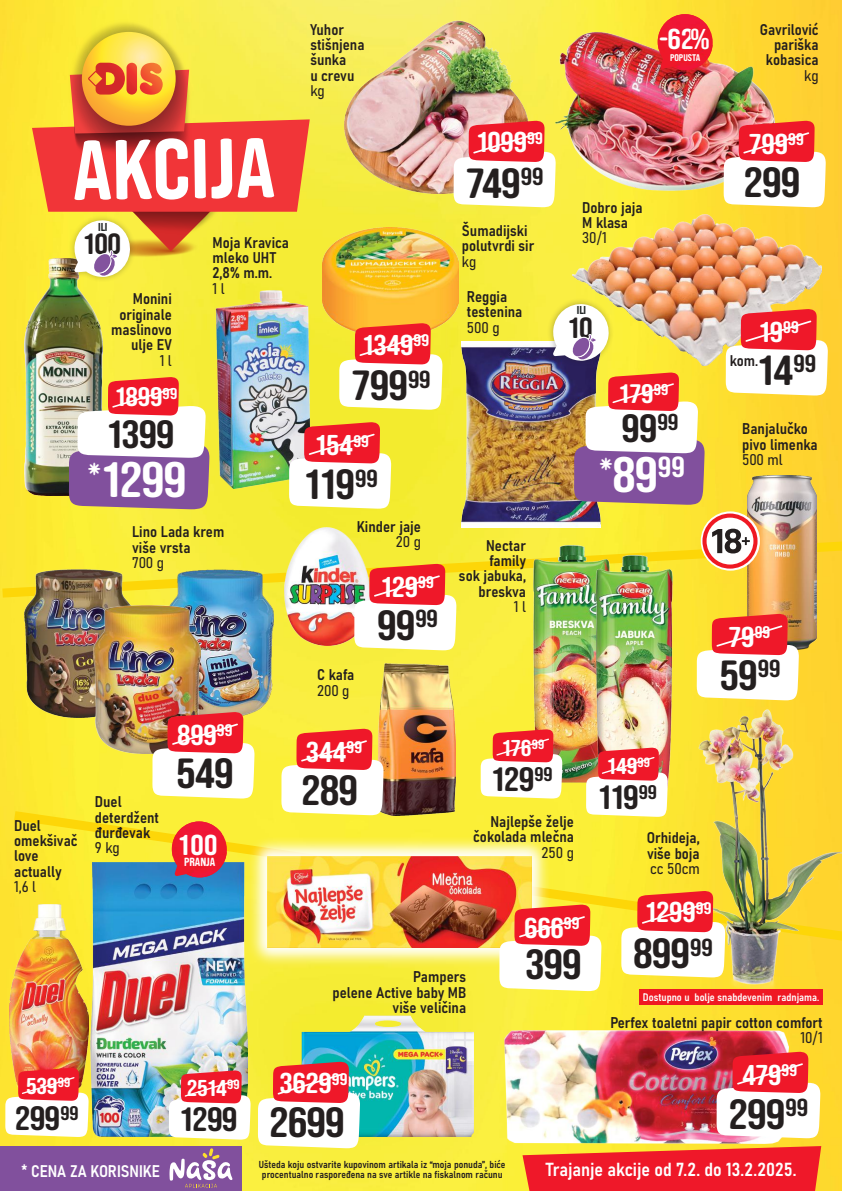
<style>
.page{position:relative;width:842px;height:1191px;background:#fff}
.page>*{position:absolute;margin:0;border:0;box-sizing:border-box;transform-origin:0 0}
.t1{font:75.6px "Berk";color:#fff}
.t2{font:44.2px "Berk";letter-spacing:-.025em;color:#fff}
.t3{font:37.5px "Berk";letter-spacing:-.03em;color:#241f1f}
.t4{font:35px "Berk";letter-spacing:-.03em;color:#241f1f}
.t5{font:30px "Berk";letter-spacing:-.03em;color:#241f1f}
.t6{font:26px "Berk";color:#241f1f}
.t7{font:25.6px "Berk";color:#fff}
.t8{font:25.5px "Berk";letter-spacing:-.01em;color:#fff}
.t9{font:23.8px "Berk";letter-spacing:-.015em;color:#fff}
.t10{font:20.4px "Berk";letter-spacing:-.02em;color:#fff}
.t11{font:18.7px "Bahnschrift";letter-spacing:-.005em;color:#fff}
.t12{font:16.6px "Bahnschrift";color:#fff}
.t13{font:15.3px/15.3px "Bahnschrift";color:#241f1f}
.t14{font:10.7px "Bahnschrift";color:#fff}
.t15{font:10.5px "Berk";color:#fff}
.t16{font:10.2px "Berk";letter-spacing:-.03em;color:#232727}
.t17{font:10px/10px "Bahnschrift";color:#241f1f;text-align:center}
.t18{font:8.6px "Berk";color:#fff}
.s1{color:#ef1829}
</style>
<div class="page">
<img style="left:0;top:0;width:842px;height:1190px">
<svg style="left:522px;top:1146px;width:299px;height:45px;background:#f0312a"></svg>
<svg style="left:5px;top:805px;width:658px;height:144px;background:#fbeb31"></svg>
<svg style="left:0;top:536px;width:842px;height:66px;background:#fae833"></svg>
<img style="left:25px;top:259px;width:77px;height:236px">
<img style="left:505px;top:1031px;width:284px;height:112px">
<img style="left:345px;top:20px;width:183px;height:174px">
<img style="left:556px;top:32px;width:219px;height:159px">
<img style="left:323px;top:227px;width:136px;height:109px">
<img style="left:216px;top:290px;width:94px;height:199px">
<img style="left:572px;top:215px;width:249px;height:151px">
<img style="left:462px;top:341px;width:138px;height:186px">
<img style="left:91px;top:862px;width:156px;height:275px">
<img style="left:10px;top:904px;width:79px;height:163px">
<img style="left:302px;top:1015px;width:172px;height:122px">
<img style="left:166px;top:569px;width:108px;height:148px">
<img style="left:25px;top:569px;width:108px;height:148px">
<img style="left:93px;top:605px;width:108px;height:148px">
<img style="left:532px;top:544px;width:79px;height:238px">
<img style="left:595px;top:554px;width:78px;height:193px">
<img style="left:748px;top:475px;width:69px;height:175px">
<img style="left:663px;top:696px;width:179px;height:293px">
<img style="left:379px;top:663px;width:76px;height:152px">
<svg style="left:247px;top:836px;width:304px;height:131px;background:#fbf384"></svg>
<img style="left:268px;top:856px;width:263px;height:92px">
<img style="left:285px;top:527px;width:85px;height:118px">
<svg style="left:172px;top:821px;width:55px;height:56px"></svg>
<img style="left:186px;top:852px;width:41px;height:25px">
<img style="left:172px;top:821px;width:50px;height:41px">
<div style="left:0;top:1146px;width:242px;height:45px;background:#81509d"></div>
<svg style="left:169px;top:1148px;width:63px;height:39px"></svg>
<svg style="left:657px;top:14px;width:56px;height:56px"></svg>
<img style="left:672px;top:45px;width:40px;height:25px">
<img style="left:658px;top:14px;width:50px;height:41px">
<div style="left:701px;top:511px;width:59px;height:59px;border:7px solid #fff;border-radius:50%"></div>
<svg style="left:702px;top:513px;width:55px;height:55px"></svg>
<svg style="left:726px;top:309px;width:102px;height:86px"></svg>
<svg style="left:454px;top:120px;width:102px;height:87px"></svg>
<svg style="left:339px;top:323px;width:103px;height:87px"></svg>
<svg style="left:697px;top:613px;width:102px;height:87px"></svg>
<svg style="left:289px;top:422px;width:102px;height:86px"></svg>
<svg style="left:724px;top:120px;width:102px;height:87px"></svg>
<svg style="left:169px;top:1070px;width:82px;height:69px"></svg>
<svg style="left:152px;top:712px;width:103px;height:86px"></svg>
<svg style="left:258px;top:1061px;width:102px;height:87px"></svg>
<svg style="left:5px;top:1067px;width:84px;height:70px"></svg>
<svg style="left:481px;top:729px;width:81px;height:69px"></svg>
<svg style="left:499px;top:904px;width:102px;height:87px"></svg>
<svg style="left:621px;top:890px;width:104px;height:87px"></svg>
<svg style="left:354px;top:563px;width:102px;height:87px"></svg>
<svg style="left:281px;top:728px;width:103px;height:87px"></svg>
<svg style="left:586px;top:747px;width:82px;height:70px"></svg>
<svg style="left:69px;top:377px;width:141px;height:132px"></svg>
<svg style="left:574px;top:372px;width:131px;height:133px"></svg>
<svg style="left:716px;top:1051px;width:104px;height:87px"></svg>
<div style="left:639px;top:989px;width:184px;height:15px;background:#ef1923"></div>
<div style="left:547px;top:298px;width:68px;height:68px;background:#241f1f;opacity:.3"></div>
<svg style="left:553px;top:302px;width:57px;height:60px"></svg>
<div style="left:68px;top:214px;width:68px;height:69px;background:#241f1f;opacity:.3"></div>
<svg style="left:32px;top:19px;width:278px;height:260px;background:#ed9f41"></svg>
<h1 class="t1" style="left:71px;top:123px;width:204px;rotate:-1deg">AKCIJA</h1>
<p class="t16" style="left:98px;top:220px;width:11px">ILI</p>
<h3 class="t6" style="left:82px;top:228px;width:41px">100</h3>
<p class="t13" style="left:111px;top:290px;width:62px;text-align:right">Monini originale maslinovo ulje EV<br>1 l</p>
<h3 class="t9" style="left:114px;top:382px;width:65px">1899<sup>99</sup></h3>
<h3 class="t4" style="left:106px;top:412px;width:70px">1399</h3>
<h2 class="t2" style="left:88px;top:451px;width:100px">*1299</h2>
<p class="t13" style="left:213px;top:234px;width:78px">Moja Kravica mleko UHT<br>2,8% m.m.<br>1 l</p>
<p class="t13" style="left:310px;top:21px;width:56px">Yuhor stišnjena šunka<br>u crevu kg</p>
<h3 class="t8" style="left:361px;top:328px;width:70px">1349<sup>99</sup></h3>
<h3 class="t3" style="left:351px;top:362px;width:81px">799<sup>99</sup></h3>
<h3 class="t8" style="left:314px;top:429px;width:56px">154<sup>99</sup></h3>
<h3 class="t3" style="left:302px;top:461px;width:77px">119<sup>99</sup></h3>
<p class="t13" style="left:132px;top:523px;width:94px">Lino Lada krem više vrsta<br>700 g</p>
<p class="t13" style="left:357px;top:518px;width:66px;text-align:right">Kinder jaje<br>20 g</p>
<h3 class="t8" style="left:380px;top:570px;width:56px">129<sup>99</sup></h3>
<p class="t13" style="left:14px;top:816px;width:65px">Duel omekšivač love actually<br>1,6 l</p>
<p class="t13" style="left:95px;top:793px;width:66px">Duel deterdžent đurđevak<br>9 kg</p>
<h3 class="t8" style="left:177px;top:719px;width:57px">899<sup>99</sup></h3>
<h3 class="t3" style="left:176px;top:749px;width:59px">549</h3>
<h3 class="t7" style="left:177px;top:828px;width:42px">100</h3>
<p class="t15" style="left:184px;top:855px;width:33px">PRANJA</p>
<p class="t13" style="left:317px;top:666px;width:39px">C kafa<br>200 g</p>
<h3 class="t3" style="left:377px;top:601px;width:63px">99<sup>99</sup></h3>
<h3 class="t8" style="left:306px;top:735px;width:58px">344<sup>99</sup></h3>
<h3 class="t3" style="left:301px;top:766px;width:59px">289</h3>
<h3 class="t8" style="left:475px;top:126px;width:69px">1099<sup>99</sup></h3>
<h3 class="t3" style="left:466px;top:159px;width:79px">749<sup>99</sup></h3>
<p class="t13" style="left:462px;top:222px;width:74px">Šumadijski polutvrdi sir kg</p>
<p class="t13" style="left:467px;top:288px;width:57px">Reggia testenina<br>500 g</p>
<p class="t13" style="left:459px;top:536px;width:69px;text-align:right">Nectar family<br>sok jabuka, breskva<br>1 l</p>
<h3 class="t7" style="left:659px;top:22px;width:52px">-62<span class="s1">%</span></h3>
<p class="t18" style="left:670px;top:52px;width:32px">POPUSTA</p>
<p class="t13" style="left:582px;top:199px;width:62px">Dobro jaja<br>M klasa<br>30/1</p>
<p class="t13" style="left:760px;top:21px;width:60px;text-align:right">Gavrilović pariška kobasica kg</p>
<h3 class="t8" style="left:748px;top:127px;width:57px">799<sup>99</sup></h3>
<h3 class="t3" style="left:743px;top:158px;width:58px">299</h3>
<p class="t16" style="left:577px;top:304px;width:11px">ILI</p>
<h3 class="t6" style="left:567px;top:311px;width:27px">10</h3>
<h3 class="t9" style="left:618px;top:379px;width:52px">179<sup>99</sup></h3>
<h3 class="t4" style="left:622px;top:406px;width:59px">99<sup>99</sup></h3>
<h2 class="t2" style="left:599px;top:447px;width:87px">*89<sup>99</sup></h2>
<h3 class="t8" style="left:758px;top:316px;width:43px">19<sup>99</sup></h3>
<h3 class="t3" style="left:756px;top:346px;width:62px">14<sup>99</sup></h3>
<p class="t13" style="left:730px;top:352px;width:30px">kom.</p>
<p class="t13" style="left:742px;top:420px;width:77px">Banjalučko pivo limenka<br>500 ml</p>
<h3 class="t8" style="left:728px;top:620px;width:44px">79<sup>99</sup></h3>
<h3 class="t3" style="left:719px;top:651px;width:63px">59<sup>99</sup></h3>
<h3 class="t10" style="left:501px;top:734px;width:45px">176<sup>99</sup></h3>
<h3 class="t5" style="left:490px;top:760px;width:64px">129<sup>99</sup></h3>
<p class="t13" style="left:473px;top:813px;width:102px;text-align:right">Najlepše želje čokolada mlečna<br>250 g</p>
<h3 class="t10" style="left:606px;top:753px;width:45px">149<sup>99</sup></h3>
<h3 class="t5" style="left:597px;top:778px;width:62px">119<sup>99</sup></h3>
<p class="t13" style="left:647px;top:829px;width:55px;text-align:justify">Orhideja, više boja cc 50cm</p>
<p class="t13" style="left:332px;top:968px;width:135px;text-align:right">Pampers<br>pelene Active baby MB više veličina</p>
<h3 class="t8" style="left:524px;top:911px;width:57px">666<sup>99</sup></h3>
<h3 class="t3" style="left:525px;top:940px;width:58px">399</h3>
<h3 class="t8" style="left:644px;top:896px;width:69px">1299<sup>99</sup></h3>
<h3 class="t3" style="left:633px;top:929px;width:81px">899<sup>99</sup></h3>
<p class="t14" style="left:643px;top:989px;width:178px">Dostupno u bolje snabdevenim radnjama.</p>
<p class="t13" style="left:610px;top:1014px;width:214px;text-align:right">Perfex toaletni papir cotton comfort<br>10/1</p>
<h3 class="t10" style="left:26px;top:1073px;width:46px">539<sup>99</sup></h3>
<h3 class="t10" style="left:187px;top:1074px;width:55px">2514<sup>99</sup></h3>
<h3 class="t8" style="left:279px;top:1067px;width:70px">3629<sup>99</sup></h3>
<h3 class="t8" style="left:743px;top:1058px;width:56px">479<sup>99</sup></h3>
<h3 class="t5" style="left:15px;top:1098px;width:65px">299<sup>99</sup></h3>
<h3 class="t5" style="left:179px;top:1100px;width:61px">1299</h3>
<h3 class="t3" style="left:269px;top:1099px;width:77px">2699</h3>
<h3 class="t3" style="left:728px;top:1090px;width:81px">299<sup>99</sup></h3>
<p class="t12" style="left:22px;top:1158px;width:140px">* CENA ZA KORISNIKE</p>
<p class="t17" style="left:259px;top:1158px;width:248px">Ušteda koju ostvarite kupovinom artikala iz “moja ponuda”, biće procentualno raspoređena na sve artikle na fiskalnom računu</p>
<p class="t11" style="left:546px;top:1155px;width:252px">Trajanje akcije od 7.2. do 13.2.2025.</p>
</div>
